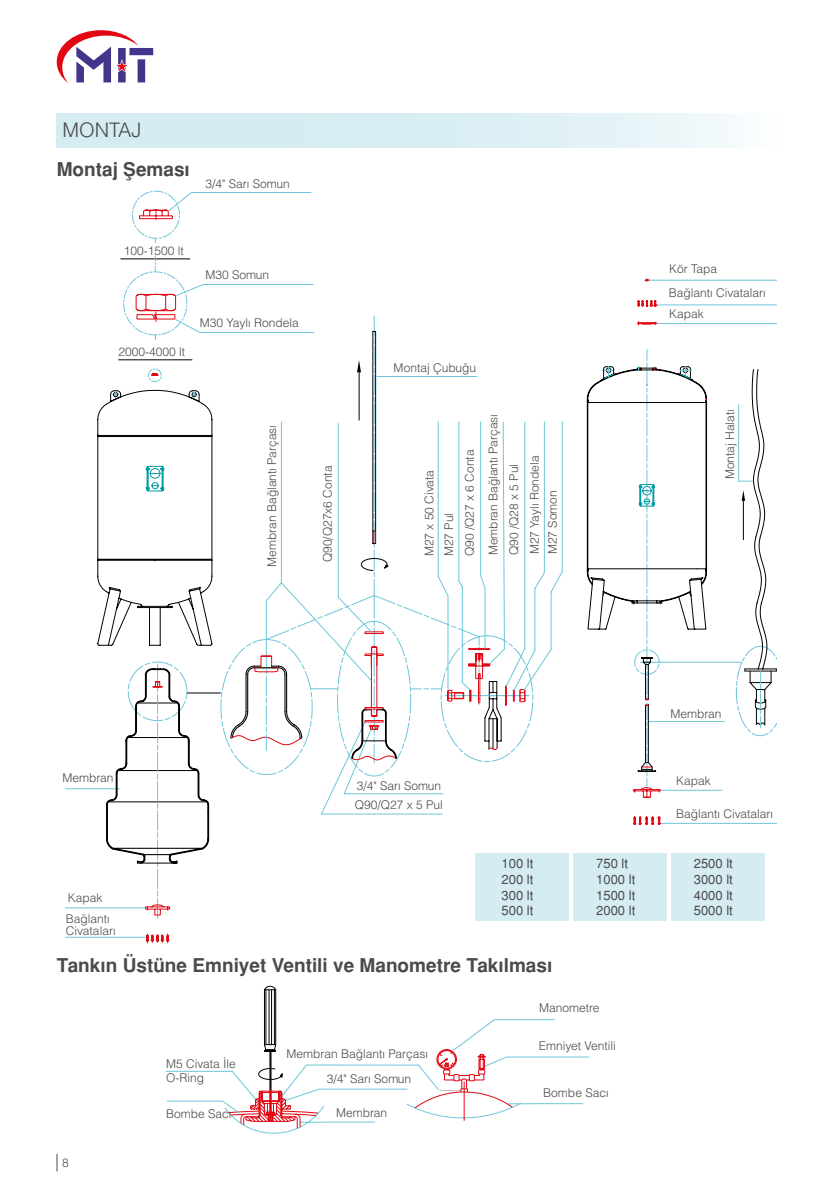
<style>
.page{position:relative;width:840px;height:1191px;background:#fff}
.page>*{position:absolute;margin:0;border:0;box-sizing:border-box;transform-origin:0 0}
.t1{font:20px "Helvetica Light Normal Tr";color:#4a4a49}
.t2{font:700 19px "Helvetica Tr";color:#4a4a49}
.t3{font:13px/15.6px "Helvetica Normal Tr";color:#4a4a49;text-align:justify}
.t4{font:12px/21.4px "Helvetica Light Normal Tr";color:#4a4a49}
</style>
<div class="page">
<svg style="left:57px;top:30px;width:96px;height:53px"></svg>
<svg style="left:57px;top:1153px;width:1px;height:18px"></svg>
<div style="left:57px;top:113px;width:725px;height:34px;background:linear-gradient(to right,#cde8ef,#eff8fa)"></div>
<svg style="left:529px;top:421px;width:33px;height:269px"></svg>
<hr style="left:543px;top:422px;width:1px;height:150px;background:#6dc6da">
<hr style="left:561px;top:422px;width:1px;height:149px;background:#6dc6da">
<hr style="left:66px;top:937px;width:80px;height:1px;background:#6dc6da">
<hr style="left:65px;top:907px;width:81px;height:1px;background:#6dc6da">
<hr style="left:66px;top:788px;width:53px;height:1px;background:#6dc6da">
<svg style="left:97px;top:191px;width:432px;height:752px"></svg>
<svg style="left:646px;top:349px;width:120px;height:441px"></svg>
<hr style="left:660px;top:790px;width:61px;height:1px;background:#6dc6da">
<svg style="left:586px;top:568px;width:190px;height:204px"></svg>
<svg style="left:638px;top:484px;width:17px;height:22px"></svg>
<svg style="left:738px;top:369px;width:26px;height:168px"></svg>
<hr style="left:648px;top:280px;width:127px;height:1px;background:#6dc6da">
<hr style="left:656px;top:304px;width:119px;height:1px;background:#6dc6da">
<hr style="left:656px;top:323px;width:119px;height:1px;background:#6dc6da">
<svg style="left:586px;top:366px;width:120px;height:37px"></svg>
<svg style="left:637px;top:279px;width:20px;height:47px"></svg>
<hr style="left:660px;top:823px;width:115px;height:1px;background:#6dc6da">
<svg style="left:632px;top:787px;width:28px;height:37px"></svg>
<hr style="left:586px;top:401px;width:1px;height:169px;background:#020203">
<hr style="left:587px;top:401px;width:1px;height:169px;background:#020203">
<hr style="left:705px;top:401px;width:1px;height:169px;background:#020203">
<div style="left:474px;top:853px;width:94px;height:68px;background:#d5ecf2"></div>
<div style="left:572px;top:853px;width:94px;height:68px;background:#d5ecf2"></div>
<div style="left:670px;top:853px;width:94px;height:68px;background:#d5ecf2"></div>
<svg style="left:166px;top:985px;width:422px;height:148px"></svg>
<h1 class="t1" style="left:62px;top:117px;width:80px">MONTAJ</h1>
<h2 class="t2" style="left:57px;top:158px;width:135px">Montaj Şeması</h2>
<p class="t4" style="left:205px;top:173px;width:86px">3/4" Sarı Somun</p>
<p class="t4" style="left:124px;top:239px;width:62px">100-1500 lt</p>
<p class="t4" style="left:118px;top:340px;width:68px">2000-4000 lt</p>
<p class="t4" style="left:205px;top:264px;width:65px">M30 Somun</p>
<p class="t4" style="left:200px;top:311px;width:100px">M30 Yaylı Rondela</p>
<p class="t4" style="left:261px;top:566px;width:143px;rotate:-90deg">Membran Bağlantı Parçası</p>
<p class="t4" style="left:316px;top:562px;width:98px;rotate:-90deg">Q90/Q27x6 Conta</p>
<p class="t4" style="left:393px;top:357px;width:84px">Montaj Çubuğu</p>
<p class="t4" style="left:418px;top:556px;width:88px;rotate:-90deg">M27 x 50 Civata</p>
<p class="t4" style="left:438px;top:556px;width:45px;rotate:-90deg">M27 Pul</p>
<p class="t4" style="left:458px;top:556px;width:108px;rotate:-90deg">Q90 /Q27 x 6 Conta</p>
<p class="t4" style="left:482px;top:555px;width:143px;rotate:-90deg">Membran Bağlantı Parçası</p>
<p class="t4" style="left:503px;top:555px;width:101px;line-height:20.8px;rotate:-90deg">Q90 /Q28 x 5 Pul<br>M27 Yaylı Rondela</p>
<p class="t4" style="left:541px;top:554px;width:66px;rotate:-90deg">M27 Somon</p>
<p class="t4" style="left:668px;top:258px;width:49px">Kör Tapa</p>
<p class="t4" style="left:668px;top:303px;width:36px">Kapak</p>
<p class="t4" style="left:668px;top:282px;width:99px">Bağlantı Civataları</p>
<p class="t4" style="left:718px;top:479px;width:72px;rotate:-90deg">Montaj Halatı</p>
<p class="t4" style="left:62px;top:766px;width:53px">Membran</p>
<p class="t4" style="left:66px;top:886px;width:46px">Kapak<br>Bağlantı</p>
<p class="t4" style="left:66px;top:919px;width:51px">Civataları</p>
<p class="t4" style="left:356px;top:775px;width:86px">3/4" Sarı Somun</p>
<p class="t4" style="left:354px;top:794px;width:90px">Q90/Q27 x 5 Pul</p>
<p class="t4" style="left:670px;top:702px;width:53px">Membran</p>
<p class="t4" style="left:675px;top:770px;width:36px">Kapak</p>
<p class="t4" style="left:675px;top:802px;width:99px">Bağlantı Civataları</p>
<p class="t3" style="left:501px;top:856px;width:33px">100 lt 200 lt 300 lt 500 lt</p>
<p class="t3" style="left:596px;top:856px;width:41px;text-align:left">750 lt<br>1000 lt<br>1500 lt<br>2000 lt</p>
<p class="t3" style="left:693px;top:856px;width:41px">2500 lt 3000 lt 4000 lt 5000 lt</p>
<h2 class="t2" style="left:57px;top:954px;width:497px">Tankın Üstüne Emniyet Ventili ve Manometre Takılması</h2>
<p class="t4" style="left:62px;top:1151px;width:8px">8</p>
<p class="t4" style="left:166px;top:1056px;width:71px;line-height:14.4px">M5 Civata İle<br>O-Ring</p>
<p class="t4" style="left:166px;top:1102px;width:67px">Bombe Sacı</p>
<p class="t4" style="left:327px;top:1041px;width:103px;line-height:25.2px;text-indent:-40px">Membran Bağlantı Parçası<br>3/4" Sarı Somun</p>
<p class="t4" style="left:336px;top:1101px;width:53px">Membran</p>
<p class="t4" style="left:539px;top:996px;width:62px">Manometre</p>
<p class="t4" style="left:538px;top:1035px;width:78px">Emniyet Ventili</p>
<p class="t4" style="left:543px;top:1081px;width:67px">Bombe Sacı</p>
</div>
